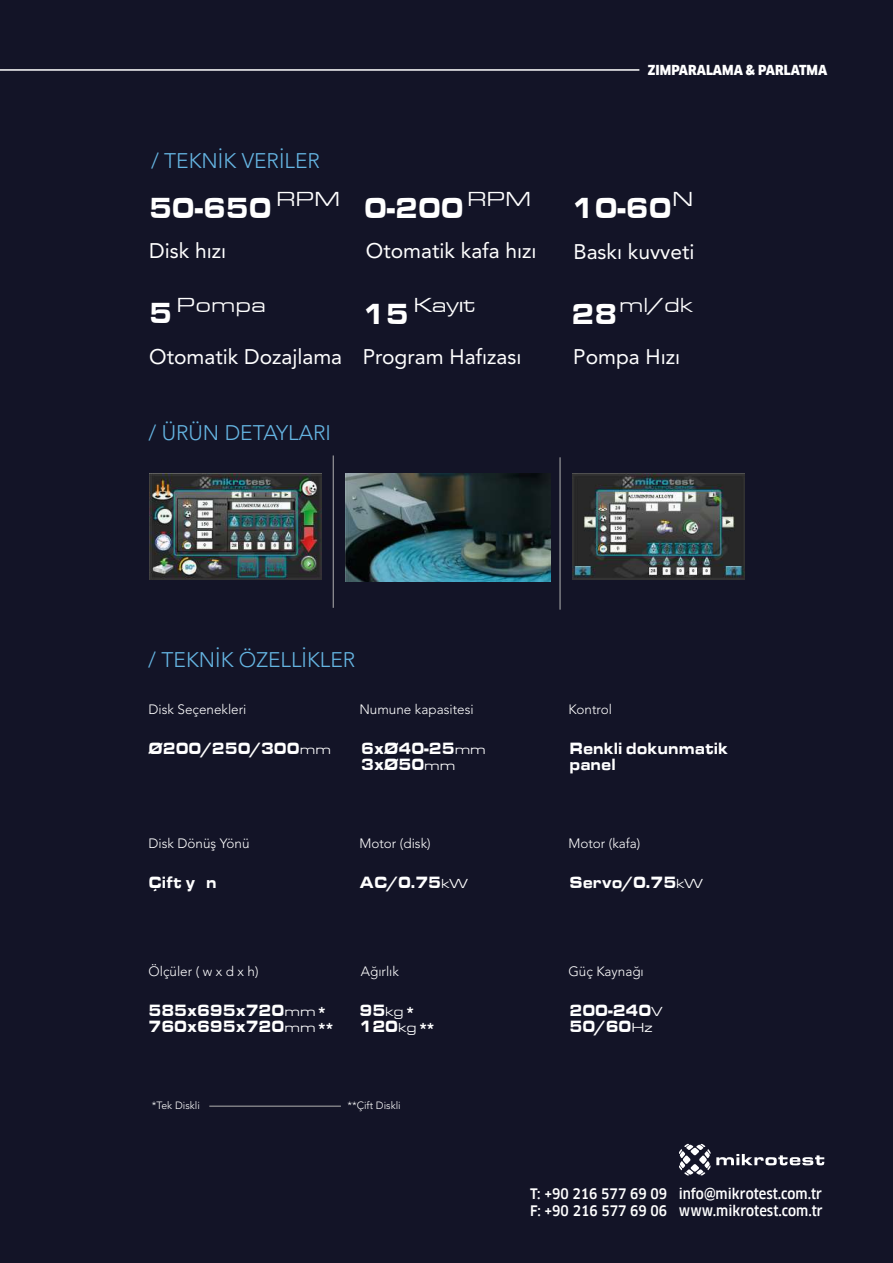
<style>
.page{position:relative;width:893px;height:1263px;background:#131427}
.page>*{position:absolute;margin:0;border:0;box-sizing:border-box;transform-origin:0 0}
.t1{font:900 30px "Eurostile Extended";color:#fff;scale:.8 1}
.t2{font:21px "Avenir LT Std Roman TR";color:#fff}
.t3{font:21px "Avenir LT Std Light TR";color:#65b5e2}
.t4{font:21px "Eurostile Extended";color:#fff}
.t5{font:900 16.8px/16.2px "Eurostile Extended";color:#fff;scale:.8 1}
.t6{font:500 condensed 14.25px/17.1px "Clan OT";color:#fff}
.t7{font:13.5px "Avenir LT Std Light TR";color:#fff}
.t8{font:900 condensed 13.5px "Clan OT";color:#fff}
.t9{font:10.5px "Avenir LT Std Light TR";color:#fff}
.s1{font-weight:900;font-size:30px}
.s2{font-family:"Myriad Pro"}
.s3{font-weight:400;font-size:13.5px}
.s4{font-size:13.5px}
</style>
<div class="page">
<img style="left:150px;top:474px;width:171px;height:105px">
<img style="left:573px;top:473px;width:171px;height:106px">
<hr style="left:333px;top:455px;width:1px;height:153px;background:#b1b1b1">
<hr style="left:560px;top:457px;width:1px;height:153px;background:#b1b1b1">
<img style="left:346px;top:474px;width:204px;height:107px">
<hr style="left:0;top:69px;width:639px;height:2px;background:#fff">
<hr style="left:209px;top:1106px;width:132px;height:1px;background:#b1b1b1">
<svg style="left:679px;top:1144px;width:145px;height:31px"></svg>
<p class="t3" style="left:151px;top:148px;width:170px">/ TEKNİK VERİLER</p>
<h1 class="t1" style="left:149px;top:191px;width:155px">50-650</h1>
<p class="t2" style="left:149px;top:238px;width:78px">Disk hızı</p>
<p class="t2" style="left:366px;top:238px;width:172px">Otomatik kafa hızı</p>
<p class="t4" style="left:276px;top:188px;width:257px">RPM <span class="s1">0-200</span> RPM</p>
<p class="t8" style="left:648px;top:63px;width:181px">ZIMPARALAMA &amp; PARLATMA</p>
<h1 class="t1" style="left:572px;top:191px;width:154px">10-60<sup>N</sup></h1>
<p class="t2" style="left:573px;top:239px;width:122px">Baskı kuvveti</p>
<p class="t4" style="left:177px;top:294px;width:91px">Pompa</p>
<p class="t4" style="left:363px;top:294px;width:113px"><span class="s1">15</span> Kay<span class="s2">ı</span>t</p>
<p class="t4" style="left:572px;top:294px;width:123px"><span class="s1">28</span>ml/dk</p>
<h1 class="t1" style="left:149px;top:295px;width:30px">5</h1>
<p class="t2" style="left:149px;top:344px;width:374px">Otomatik Dozajlama Program Hafızası</p>
<p class="t2" style="left:573px;top:344px;width:108px">Pompa Hızı</p>
<p class="t3" style="left:148px;top:420px;width:184px">/ ÜRÜN DETAYLARI</p>
<p class="t3" style="left:148px;top:647px;width:208px">/ TEKNİK ÖZELLİKLER</p>
<p class="t7" style="left:148px;top:701px;width:99px">Disk Seçenekleri</p>
<p class="t7" style="left:359px;top:701px;width:116px">Numune kapasitesi</p>
<p class="t7" style="left:568px;top:701px;width:45px">Kontrol</p>
<p class="t5" style="left:148px;top:740px;width:230px">Ø200/250/300<span class="s3">mm</span></p>
<p class="t5" style="left:361px;top:740px;width:157px">6xØ40-25<span class="s3">mm<br></span>3xØ50<span class="s3">mm</span></p>
<p class="t5" style="left:569px;top:740px;width:200px">Renkli dokunmatik panel</p>
<p class="t7" style="left:148px;top:835px;width:103px">Disk Dönüş Yönü</p>
<p class="t7" style="left:359px;top:835px;width:73px">Motor (disk)</p>
<p class="t7" style="left:568px;top:835px;width:74px">Motor (kafa)</p>
<p class="t5" style="left:148px;top:874px;width:87px">Çift yön</p>
<p class="t5" style="left:359px;top:874px;width:137px">AC/0.75<span class="s3">kW</span></p>
<p class="t5" style="left:569px;top:874px;width:168px">Servo/0.75<span class="s3">kW</span></p>
<p class="t7" style="left:148px;top:963px;width:112px">Ölçüler ( w x d x h)</p>
<p class="t7" style="left:361px;top:963px;width:40px">Ağırlık</p>
<p class="t7" style="left:568px;top:963px;width:77px">Güç Kaynağı</p>
<p class="t5" style="left:148px;top:1002px;width:236px">585x695x720<span class="s3">mm</span><span class="s4">*<br></span>760x695x720<span class="s3">mm</span><span class="s4">**</span></p>
<p class="t5" style="left:359px;top:1002px;width:98px">95<span class="s3">kg</span><span class="s4">*<br></span>120<span class="s3">kg</span><span class="s4">**</span></p>
<p class="t5" style="left:569px;top:1002px;width:117px">200-240<span class="s3">V<br></span>50/60<span class="s3">Hz</span></p>
<p class="t9" style="left:152px;top:1099px;width:50px">*Tek Diskli</p>
<p class="t9" style="left:347px;top:1099px;width:55px">**Çift Diskli</p>
<p class="t6" style="left:530px;top:1185px;width:139px">T: +90 216 577 69 09<br>F: +90 216 577 69 06</p>
<p class="t6" style="left:679px;top:1185px;width:146px">info@mikrotest.com.tr www.mikrotest.com.tr</p>
</div>
